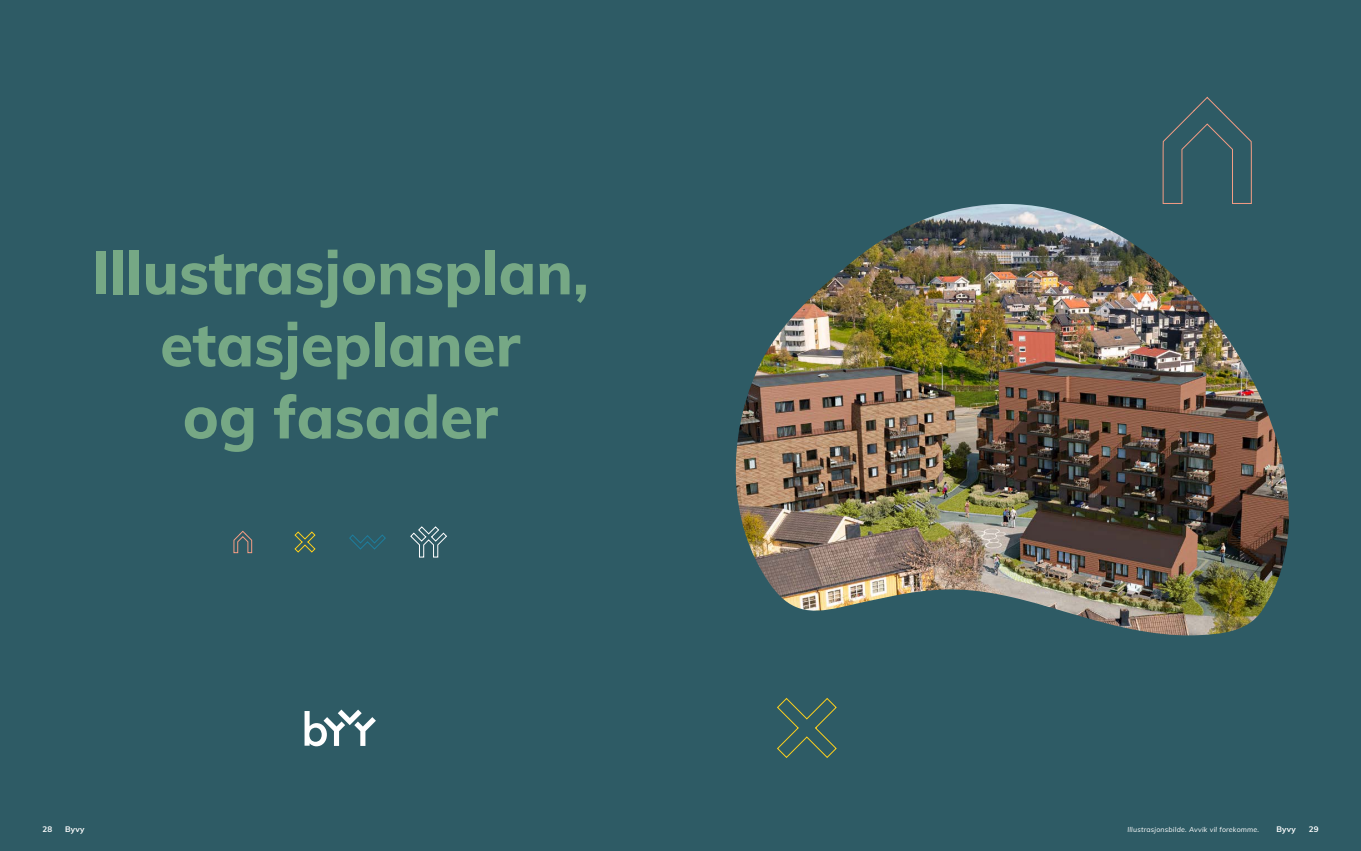
<style>
.page{position:relative;width:1361px;height:851px;background:#fff}
.page>*{position:absolute;margin:0;border:0;box-sizing:border-box;transform-origin:0 0}
.t1{font:800 60px "Muli";color:#76a885}
.t2{font:700 8px "Muli";letter-spacing:.03em;color:#fff}
.t3{font:italic 7px "Muli";letter-spacing:.03em;color:#fff}
</style>
<div class="page">
<div style="left:0;top:0;width:1361px;height:850px;background:#2e5b65"></div>
<svg style="left:410px;top:526px;width:37px;height:31px"></svg>
<svg style="left:349px;top:534px;width:37px;height:15px"></svg>
<svg style="left:233px;top:530px;width:19px;height:23px"></svg>
<svg style="left:294px;top:531px;width:22px;height:21px"></svg>
<img style="left:735px;top:204px;width:554px;height:432px">
<svg style="left:1162px;top:96px;width:90px;height:108px"></svg>
<svg style="left:777px;top:698px;width:60px;height:60px"></svg>
<svg style="left:304px;top:709px;width:72px;height:37px"></svg>
<p class="t1" style="left:92px;top:229px;width:499px">Illustrasjonsplan,</p>
<p class="t1" style="left:160px;top:301px;width:362px">etasjeplaner</p>
<p class="t1" style="left:183px;top:373px;width:317px">og fasader</p>
<p class="t2" style="left:43px;top:823px;width:11px">28</p>
<p class="t2" style="left:65px;top:823px;width:21px">Byvy</p>
<p class="t3" style="left:1127px;top:824px;width:133px">Illustrasjonsbilde. Avvik vil forekomme.</p>
<p class="t2" style="left:1276px;top:823px;width:21px">Byvy</p>
<p class="t2" style="left:1309px;top:823px;width:11px">29</p>
</div>
